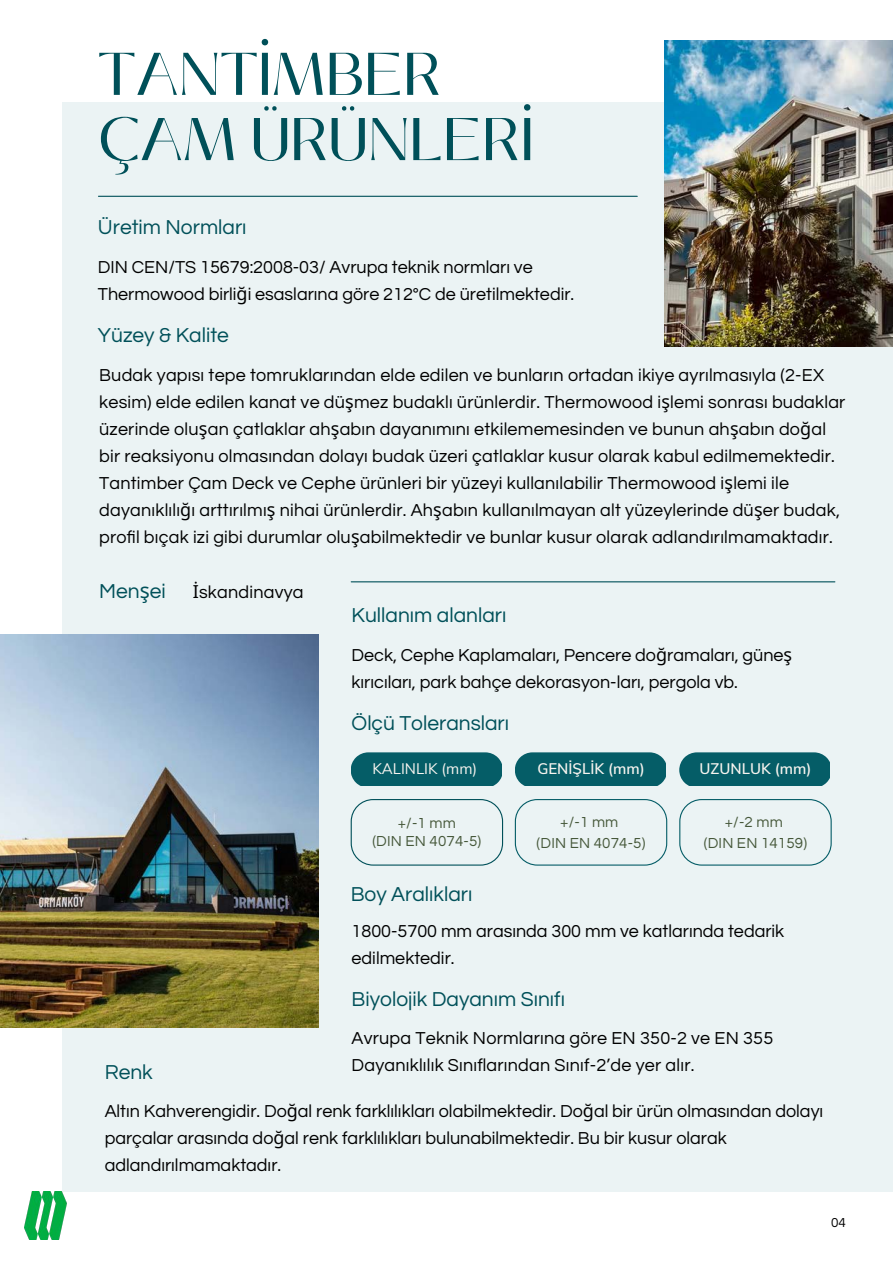
<style>
.page{position:relative;width:893px;height:1264px;background:#fff}
.page>*{position:absolute;margin:0;border:0;box-sizing:border-box;transform-origin:0 0}
.t1{font:60px/65.2px "Black Mango";color:#005059}
.t2{font:21px "Questrial";color:#005059}
.t3{font:18px/27px "Questrial";letter-spacing:.01em;color:#000}
.t4{font:15.15px/20.2px "Questrial";letter-spacing:.01em;color:#46583a;text-align:center}
.t5{font:600 15px "Muli";color:#f7f4ef}
.t6{font:15px "Muli";color:#f7f4ef}
.t7{font:13.5px "Questrial";color:#000}
.s1{font-family:"Noto Sans"}
</style>
<div class="page">
<div style="left:62px;top:102px;width:830px;height:1089px;background:#ebf3f4"></div>
<img style="left:0;top:634px;width:318px;height:393px">
<img style="left:664px;top:40px;width:228px;height:306px">
<hr style="left:98px;top:196px;width:539px;height:1px;background:#005059">
<svg style="left:350px;top:799px;width:153px;height:66px"></svg>
<svg style="left:515px;top:799px;width:152px;height:66px"></svg>
<div style="left:351px;top:752px;width:150px;height:33px;background:#055d67"></div>
<div style="left:515px;top:752px;width:150px;height:33px;background:#055d67"></div>
<svg style="left:679px;top:799px;width:152px;height:66px"></svg>
<div style="left:679px;top:752px;width:151px;height:33px;background:#055d67"></div>
<hr style="left:351px;top:581px;width:483px;height:1px;background:#005059">
<img style="left:25px;top:1191px;width:45px;height:48px">
<h1 class="t1" style="left:98px;top:42px;width:438px">TANTİMBER<br>ÇAM ÜRÜNLERİ</h1>
<p class="t2" style="left:98px;top:217px;width:150px">Üretim Normları</p>
<p class="t3" style="left:98px;top:254px;width:478px">DIN CEN/TS 15679:2008-03/ Avrupa teknik normları ve<br>Thermowood birli<span class="s1">ğ</span>i esaslarına göre 212°C de üretilmektedir.</p>
<p class="t2" style="left:98px;top:324px;width:132px">Yüzey &amp; Kalite</p>
<p class="t3" style="left:99px;top:362px;width:747px">Budak yapısı tepe tomruklarından elde edilen ve bunların ortadan ikiye ayrılmasıyla (2-EX kesim) elde edilen kanat ve dü<span class="s1">ş</span>mez budaklı ürünlerdir. Thermowood i<span class="s1">ş</span>lemi sonrası budaklar üzerinde olu<span class="s1">ş</span>an çatlaklar ah<span class="s1">ş</span>abın dayanımını etkilememesinden ve bunun ah<span class="s1">ş</span>abın do<span class="s1">ğ</span>al bir reaksiyonu olmasından dolayı budak üzeri çatlaklar kusur olarak kabul edilmemektedir.<br>Tantimber Çam Deck ve Cephe ürünleri bir yüzeyi kullanılabilir Thermowood i<span class="s1">ş</span>lemi ile dayanıklılı<span class="s1">ğ</span>ı arttırılmı<span class="s1">ş</span> nihai ürünlerdir. Ah<span class="s1">ş</span>abın kullanılmayan alt yüzeylerinde dü<span class="s1">ş</span>er budak, profil bıçak izi gibi durumlar olu<span class="s1">ş</span>abilmektedir ve bunlar kusur olarak adlandırılmamaktadır.</p>
<p class="t2" style="left:99px;top:581px;width:68px">Men<span class="s1">ş</span>ei</p>
<p class="t3" style="left:193px;top:578px;width:112px"><span class="s1">İ</span>skandinavya</p>
<p class="t2" style="left:351px;top:605px;width:156px">Kullanım alanları</p>
<p class="t3" style="left:351px;top:642px;width:442px">Deck, Cephe Kaplamaları, Pencere do<span class="s1">ğ</span>ramaları, güne<span class="s1">ş </span>kırıcıları, park bahçe dekorasyon-ları, pergola vb.</p>
<p class="t2" style="left:351px;top:712px;width:159px">Ölçü Toleransları</p>
<p class="t6" style="left:372px;top:758px;width:106px">KALINLIK (mm)</p>
<p class="t5" style="left:537px;top:758px;width:109px">GENİŞLİK (mm)</p>
<p class="t4" style="left:372px;top:814px;width:110px;line-height:18px">+/-1 mm<br>(DIN EN 4074-5)</p>
<p class="t4" style="left:536px;top:812px;width:110px">+/-1 mm<br>(DIN EN 4074-5)</p>
<p class="t5" style="left:699px;top:758px;width:113px">UZUNLUK (mm)</p>
<p class="t4" style="left:703px;top:812px;width:105px">+/-2 mm<br>(DIN EN 14159)</p>
<p class="t2" style="left:350px;top:883px;width:123px">Boy Aralıkları</p>
<p class="t3" style="left:351px;top:918px;width:434px">1800-5700 mm arasında 300 mm ve katlarında tedarik edilmektedir.</p>
<p class="t2" style="left:351px;top:988px;width:215px">Biyolojik Dayanım Sınıfı</p>
<p class="t3" style="left:351px;top:1024px;width:423px">Avrupa Teknik Normlarına göre EN 350-2 ve EN 355<br>Dayanıklılık Sınıflarından Sınıf-2’de yer alır.</p>
<p class="t2" style="left:105px;top:1061px;width:50px">Renk</p>
<p class="t3" style="left:105px;top:1097px;width:720px">Altın Kahverengidir. Do<span class="s1">ğ</span>al renk farklılıkları olabilmektedir. Do<span class="s1">ğ</span>al bir ürün olmasından dolayı parçalar arasında do<span class="s1">ğ</span>al renk farklılıkları bulunabilmektedir. Bu bir kusur olarak adlandırılmamaktadır.</p>
<p class="t7" style="left:831px;top:1215px;width:16px">04</p>
</div>
